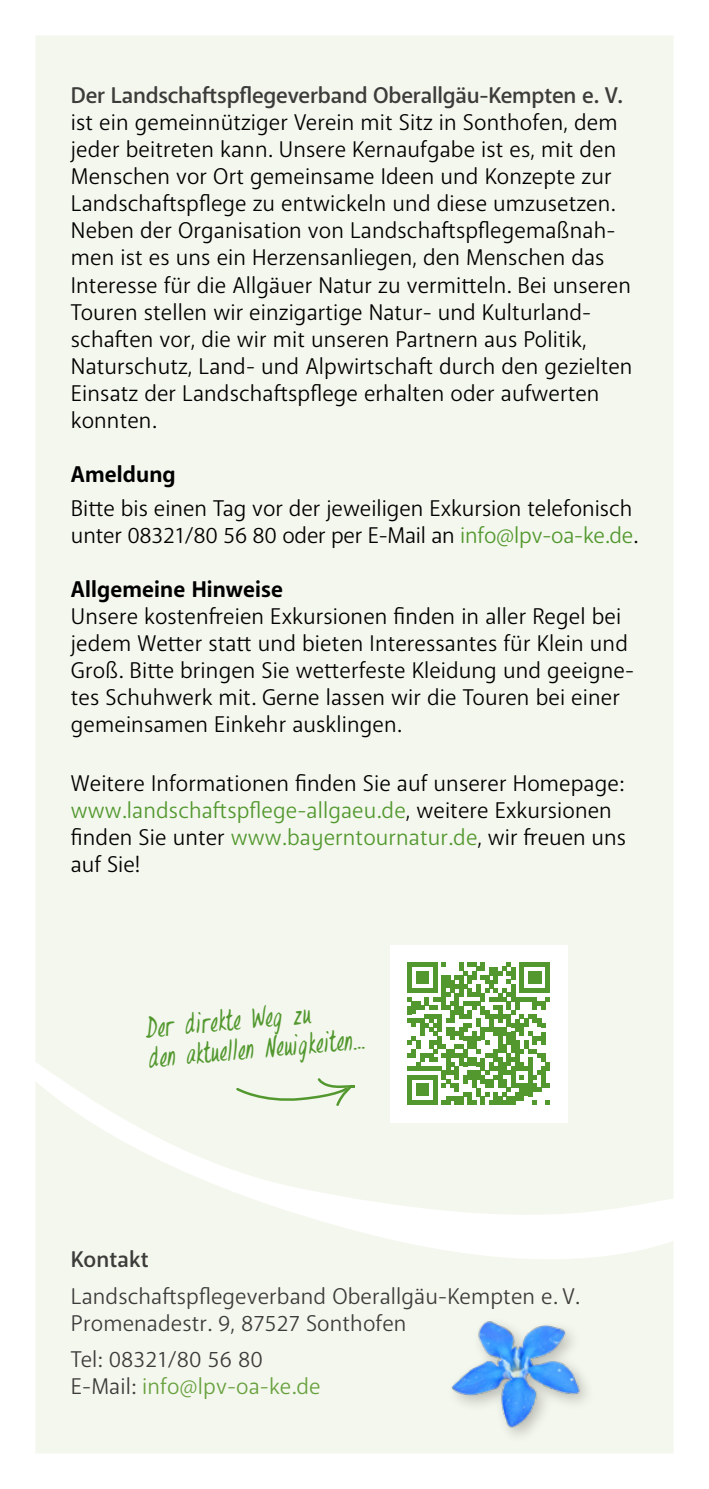
<style>
.page{position:relative;width:709px;height:1489px;background:#fff}
.page>*{position:absolute;margin:0;border:0;box-sizing:border-box;transform-origin:0 0}
.t1{font:25px/30px "Dr.Eve L";color:#52982f}
.t2{font:22.5px/27px "Anago";letter-spacing:.005em;color:#000}
.t3{font:22.5px/27px "Anago";letter-spacing:.005em;color:#3c3c3b}
.t4{font:500 22.5px "Anago";letter-spacing:-.01em;color:#3c3c3b}
.t5{font:700 22.5px "Anago";letter-spacing:.005em;color:#000}
.s1{color:#52982f}
.s2{color:#68a13f}
</style>
<div class="page">
<div style="left:36px;top:36px;width:637px;height:1417px;background:#f4f7ed"></div>
<div style="left:390px;top:945px;width:177px;height:177px;background:#fff"></div>
<svg style="left:407px;top:962px;width:143px;height:143px"></svg>
<img style="left:331px;top:1292px;width:342px;height:161px">
<svg style="left:235px;top:1076px;width:126px;height:31px;background:#e1ecd7"></svg>
<p class="t4" style="left:71px;top:81px;width:553px">Der Landschaftspflegeverband Oberallgäu-Kempten e. V.</p>
<p class="t2" style="left:71px;top:109px;width:563px">ist ein gemeinnütziger Verein mit Sitz in Sonthofen, dem jeder beitreten kann. Unsere Kernaufgabe ist es, mit den Menschen vor Ort gemeinsame Ideen und Konzepte zur Landschaftspflege zu entwickeln und diese umzusetzen.<br>Neben der Organisation von Landschaftspflegemaßnah&shy;men ist es uns ein Herzensanliegen, den Menschen das Interesse für die Allgäuer Natur zu vermitteln. Bei unseren Touren stellen wir einzigartige Natur- und Kulturland&shy;schaften vor, die wir mit unseren Partnern aus Politik, Naturschutz, Land- und Alpwirtschaft durch den gezielten Einsatz der Landschaftspflege erhalten oder aufwerten konnten.</p>
<p class="t5" style="left:71px;top:459px;width:106px">Ameldung</p>
<p class="t2" style="left:71px;top:495px;width:568px">Bitte bis einen Tag vor der jeweiligen Exkursion telefonisch unter 08321/80 56 80 oder per E-Mail an <span class="s1">info@lpv-oa-ke.de</span>.</p>
<p class="t5" style="left:71px;top:575px;width:213px">Allgemeine Hinweise</p>
<p class="t2" style="left:71px;top:603px;width:565px">Unsere kostenfreien Exkursionen finden in aller Regel bei jedem Wetter statt und bieten Interessantes für Klein und Groß. Bitte bringen Sie wetterfeste Kleidung und geeigne&shy;tes Schuhwerk mit. Gerne lassen wir die Touren bei einer gemeinsamen Einkehr ausklingen.</p>
<p class="t2" style="left:71px;top:770px;width:556px">Weitere Informationen finden Sie auf unserer Homepage: <span class="s1">www.landschaftspflege-allgaeu.de</span>, weitere Exkursionen finden Sie unter <span class="s1">www.bayerntournatur.de</span>, wir freuen uns auf Sie!</p>
<p class="t1" style="left:145px;top:1016px;width:218px;rotate:-5deg">Der direkte Weg zu<br>den aktuellen Neuigkeiten...</p>
<p class="t4" style="left:71px;top:1244px;width:79px">Kontakt</p>
<p class="t3" style="left:71px;top:1282px;width:510px">Landschaftspflegeverband Oberallgäu-Kempten e. V.<br>Promenadestr. 9, 87527 Sonthofen</p>
<p class="t3" style="left:71px;top:1345px;width:251px">Tel: 08321/80 56 80<br>E-Mail: <span class="s2">info@lpv-oa-ke.de</span></p>
</div>
